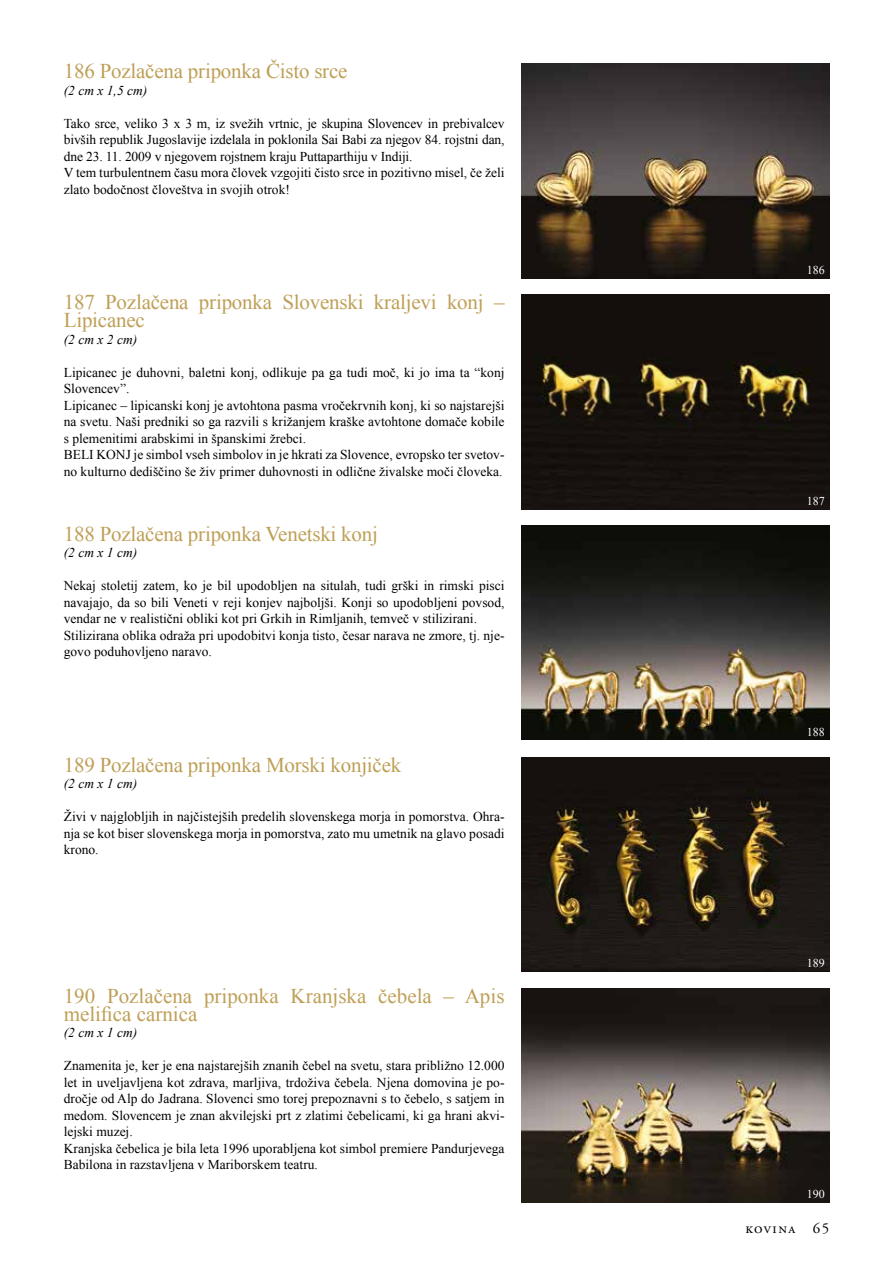
<style>
.page{position:relative;width:893px;height:1276px;background:#fff}
.page>*{position:absolute;margin:0;border:0;box-sizing:border-box;transform-origin:0 0}
.t1{font:21px/18px "Times New Roman";letter-spacing:-.01em;color:#be9f56}
.t2{font:15px "Adobe Garamond Pro";letter-spacing:.1em;color:#000}
.t3{font:13.5px/16.5px "Times New Roman";color:#000}
.t4{font:italic 13.5px "Times New Roman";color:#000}
.t5{font:12px "Times New Roman";color:#fff}
</style>
<div class="page">
<img style="left:521px;top:64px;width:308px;height:214px">
<img style="left:521px;top:295px;width:308px;height:214px">
<img style="left:521px;top:757px;width:308px;height:214px">
<img style="left:521px;top:526px;width:308px;height:213px">
<img style="left:521px;top:988px;width:308px;height:214px">
<h1 class="t1" style="left:64px;top:62px;width:285px">186 Pozlačena priponka Čisto srce</h1>
<p class="t4" style="left:64px;top:81px;width:85px">(2 cm x 1,5 cm)</p>
<p class="t3" style="left:64px;top:115px;width:442px">Tako srce, veliko 3 x 3 m, iz svežih vrtnic, je skupina Slovencev in prebivalcev bivših republik Jugoslavije izdelala in poklonila Sai Babi za njegov 84. rojstni dan, dne 23. 11. 2009 v njegovem rojstnem kraju Puttaparthiju v Indiji.<br>V tem turbulentnem času mora človek vzgojiti čisto srce in pozitivno misel, če želi zlato bodočnost človeštva in svojih otrok!</p>
<h1 class="t1" style="left:64px;top:293px;width:442px">187 Pozlačena priponka Slovenski kraljevi konj –<br>Lipicanec</h1>
<p class="t4" style="left:64px;top:330px;width:75px">(2 cm x 2 cm)</p>
<p class="t3" style="left:64px;top:364px;width:442px">Lipicanec je duhovni, baletni konj, odlikuje pa ga tudi moč, ki jo ima ta “konj Slovencev”.<br>Lipicanec – lipicanski konj je avtohtona pasma vročekrvnih konj, ki so najstarejši na svetu. Naši predniki so ga razvili s križanjem kraške avtohtone domače kobile s plemenitimi arabskimi in španskimi žrebci.<br>BELI KONJ je simbol vseh simbolov in je hkrati za Slovence, evropsko ter svetov&shy;no kulturno dediščino še živ primer duhovnosti in odlične živalske moči človeka.</p>
<h1 class="t1" style="left:64px;top:524px;width:316px">188 Pozlačena priponka Venetski konj</h1>
<p class="t4" style="left:64px;top:543px;width:75px">(2 cm x 1 cm)</p>
<p class="t3" style="left:64px;top:577px;width:442px">Nekaj stoletij zatem, ko je bil upodobljen na situlah, tudi grški in rimski pisci navajajo, da so bili Veneti v reji konjev najboljši. Konji so upodobljeni povsod, vendar ne v realistični obliki kot pri Grkih in Rimljanih, temveč v stilizirani.<br>Stilizirana oblika odraža pri upodobitvi konja tisto, česar narava ne zmore, tj. nje&shy;govo poduhovljeno naravo.</p>
<h1 class="t1" style="left:64px;top:755px;width:339px">189 Pozlačena priponka Morski konjiček</h1>
<p class="t4" style="left:64px;top:774px;width:75px">(2 cm x 1 cm)</p>
<p class="t3" style="left:64px;top:808px;width:442px;text-align:justify">Živi v najglobljih in najčistejših predelih slovenskega morja in pomorstva. Ohra&shy;nja se kot biser slovenskega morja in pomorstva, zato mu umetnik na glavo posadi krono.</p>
<h1 class="t1" style="left:64px;top:986px;width:442px">190 Pozlačena priponka Kranjska čebela – Apis melifica carnica</h1>
<p class="t4" style="left:64px;top:1023px;width:75px">(2 cm x 1 cm)</p>
<p class="t3" style="left:64px;top:1057px;width:442px">Znamenita je, ker je ena najstarejših znanih čebel na svetu, stara približno 12.000 let in uveljavljena kot zdrava, marljiva, trdoživa čebela. Njena domovina je po&shy;dročje od Alp do Jadrana. Slovenci smo torej prepoznavni s to čebelo, s satjem in medom. Slovencem je znan akvilejski prt z zlatimi čebelicami, ki ga hrani akvi&shy;lejski muzej.<br>Kranjska čebelica je bila leta 1996 uporabljena kot simbol premiere Pandurjevega Babilona in razstavljena v Mariborskem teatru.</p>
<p class="t5" style="left:807px;top:261px;width:19px">186</p>
<p class="t5" style="left:807px;top:492px;width:19px">187</p>
<p class="t5" style="left:807px;top:723px;width:19px">188</p>
<p class="t5" style="left:807px;top:954px;width:19px">189</p>
<p class="t5" style="left:807px;top:1185px;width:19px">190</p>
<p class="t2" style="left:745px;top:1219px;width:85px">kovina 65</p>
</div>
